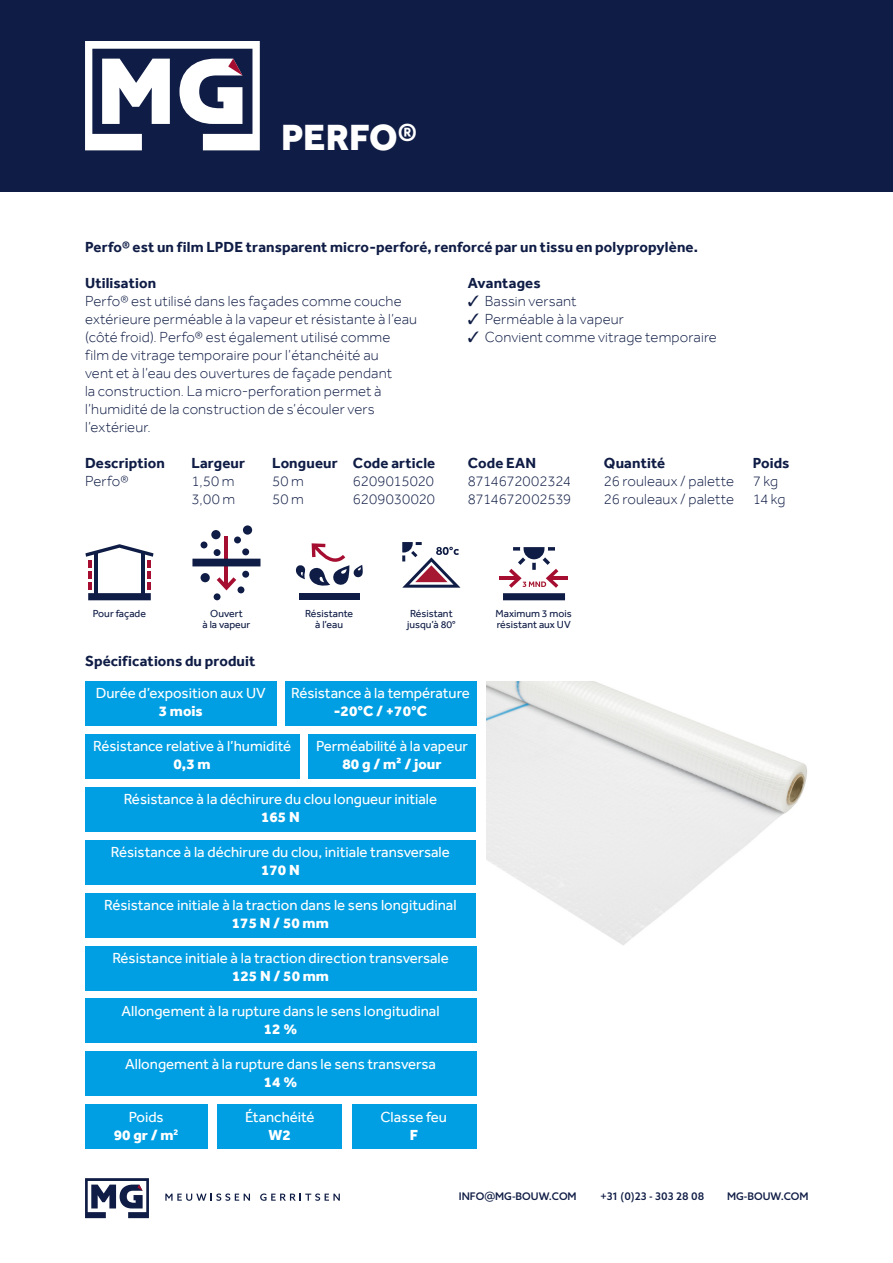
<style>
.page{position:relative;width:893px;height:1263px;background:#fff}
.page>*{position:absolute;margin:0;border:0;box-sizing:border-box;transform-origin:0 0}
.t1{font:800 37.5px "Effra";letter-spacing:-.005em;color:#fff}
.t2{font:300 15px/18px "Effra";letter-spacing:.01em;color:#0f1c45}
.t3{font:15px "Effra";color:#fff}
.t4{font:700 15px "Effra";letter-spacing:.01em;color:#0f1c45}
.t5{font:800 15px/18px "Effra";color:#fff;text-align:center}
.t6{font:300 15px "Effra";letter-spacing:-.02em;color:#0f1c45}
.t7{font:10.5px/10.5px "Effra";color:#0f1c45}
.t8{font:500 10.5px "Azo Sans";color:#0f1c45}
.s1{font-weight:400}
.s2{font-size:13.5px}
</style>
<div class="page">
<div style="left:0;top:0;width:893px;height:191px;background:#0f1c45"></div>
<img style="left:486px;top:681px;width:321px;height:264px">
<svg style="left:85px;top:544px;width:68px;height:56px"></svg>
<hr style="left:548px;top:576px;width:20px;height:4px;background:#a50e30">
<hr style="left:500px;top:576px;width:19px;height:4px;background:#a50e30">
<svg style="left:503px;top:547px;width:62px;height:53px"></svg>
<hr style="left:225px;top:536px;width:3px;height:52px;background:#a50e30">
<svg style="left:217px;top:577px;width:19px;height:13px"></svg>
<div style="left:211px;top:530px;width:10px;height:9px;background:#0f1c45;border-radius:50%"></div>
<div style="left:201px;top:573px;width:9px;height:9px;background:#0f1c45;border-radius:50%"></div>
<div style="left:243px;top:525px;width:9px;height:10px;background:#0f1c45;border-radius:50%"></div>
<div style="left:214px;top:549px;width:7px;height:7px;background:#0f1c45;border-radius:50%"></div>
<div style="left:201px;top:541px;width:6px;height:7px;background:#0f1c45;border-radius:50%"></div>
<div style="left:234px;top:536px;width:7px;height:7px;background:#0f1c45;border-radius:50%"></div>
<div style="left:242px;top:571px;width:7px;height:7px;background:#0f1c45;border-radius:50%"></div>
<div style="left:214px;top:593px;width:7px;height:7px;background:#0f1c45;border-radius:50%"></div>
<div style="left:238px;top:586px;width:6px;height:7px;background:#0f1c45;border-radius:50%"></div>
<div style="left:242px;top:548px;width:7px;height:7px;background:#0f1c45;border-radius:50%"></div>
<svg style="left:192px;top:559px;width:68px;height:7px"></svg>
<svg style="left:295px;top:543px;width:68px;height:43px"></svg>
<div style="left:299px;top:593px;width:61px;height:7px;background:#0f1c45"></div>
<svg style="left:402px;top:542px;width:58px;height:46px"></svg>
<div style="left:85px;top:681px;width:191px;height:45px;background:#009fe3"></div>
<div style="left:285px;top:681px;width:191px;height:45px;background:#009fe3"></div>
<div style="left:85px;top:1105px;width:122px;height:44px;background:#009fe3"></div>
<div style="left:218px;top:1105px;width:124px;height:44px;background:#009fe3"></div>
<div style="left:85px;top:787px;width:391px;height:44px;background:#009fe3"></div>
<div style="left:308px;top:734px;width:167px;height:44px;background:#009fe3"></div>
<div style="left:85px;top:734px;width:214px;height:44px;background:#009fe3"></div>
<div style="left:85px;top:840px;width:391px;height:44px;background:#009fe3"></div>
<div style="left:352px;top:1105px;width:124px;height:44px;background:#009fe3"></div>
<div style="left:85px;top:893px;width:391px;height:44px;background:#009fe3"></div>
<div style="left:85px;top:999px;width:391px;height:44px;background:#009fe3"></div>
<div style="left:85px;top:946px;width:391px;height:44px;background:#009fe3"></div>
<div style="left:85px;top:1052px;width:391px;height:44px;background:#009fe3"></div>
<svg style="left:165px;top:1193px;width:85px;height:8px"></svg>
<svg style="left:260px;top:1193px;width:80px;height:8px"></svg>
<svg style="left:85px;top:1178px;width:64px;height:40px"></svg>
<svg style="left:85px;top:41px;width:175px;height:109px"></svg>
<h1 class="t1" style="left:281px;top:115px;width:137px">PERFO®</h1>
<p class="t4" style="left:85px;top:238px;width:614px">Perfo® est un film LPDE transparent micro-perforé, renforcé par un tissu en polypropylène.</p>
<p class="t4" style="left:85px;top:274px;width:73px">Utilisation</p>
<p class="t2" style="left:85px;top:292px;width:334px">Perfo® est utilisé dans les façades comme couche extérieure perméable à la vapeur et résistante à l’eau (côté froid). Perfo® est également utilisé comme film de vitrage temporaire pour l’étanchéité au<br>vent et à l’eau des ouvertures de façade pendant<br>la construction. La micro-perforation permet à l’humidité de la construction de s’écouler vers l’extérieur.</p>
<p class="t4" style="left:468px;top:274px;width:74px">Avantages</p>
<p class="t2" style="left:468px;top:292px;width:110px">✓ Bassin versant</p>
<p class="t2" style="left:468px;top:310px;width:158px">✓ Perméable à la vapeur</p>
<p class="t2" style="left:468px;top:328px;width:251px">✓ Convient comme vitrage temporaire</p>
<p class="t4" style="left:85px;top:454px;width:81px">Description</p>
<p class="t4" style="left:191px;top:454px;width:55px">Largeur</p>
<p class="t4" style="left:272px;top:454px;width:165px">Longueur Code article</p>
<p class="t4" style="left:468px;top:454px;width:70px">Code EAN</p>
<p class="t4" style="left:604px;top:454px;width:63px">Quantité</p>
<p class="t4" style="left:753px;top:454px;width:38px">Poids</p>
<p class="t2" style="left:85px;top:472px;width:45px">Perfo®</p>
<p class="t2" style="left:191px;top:472px;width:45px">1,50 m</p>
<p class="t2" style="left:272px;top:472px;width:33px">50 m</p>
<p class="t2" style="left:353px;top:472px;width:83px">6209015020</p>
<p class="t6" style="left:468px;top:472px;width:105px">8714672002324</p>
<p class="t2" style="left:604px;top:472px;width:176px">26 rouleaux / palette 7 kg</p>
<p class="t2" style="left:191px;top:490px;width:45px">3,00 m</p>
<p class="t2" style="left:272px;top:490px;width:33px">50 m</p>
<p class="t2" style="left:353px;top:490px;width:84px">6209030020</p>
<p class="t6" style="left:468px;top:490px;width:105px">8714672002539</p>
<p class="t2" style="left:604px;top:490px;width:183px">26 rouleaux / palette 14 kg</p>
<p class="t7" style="left:93px;top:608px;width:55px">Pour façade</p>
<p class="t7" style="left:203px;top:608px;width:49px;text-align:center">Ouvert<br>à la vapeur</p>
<p class="t7" style="left:305px;top:608px;width:49px;text-align:center">Résistante à l’eau</p>
<p class="t7" style="left:407px;top:608px;width:50px">Résistant jusqu’à 80°</p>
<p class="t4" style="left:85px;top:652px;width:172px">Spécifications du produit</p>
<p class="t3" style="left:96px;top:684px;width:172px">Durée d’exposition aux UV</p>
<p class="t5" style="left:159px;top:702px;width:46px">3 mois</p>
<p class="t3" style="left:291px;top:684px;width:180px">Résistance à la température</p>
<p class="t5" style="left:334px;top:702px;width:95px">-20°C / +70°C</p>
<p class="t3" style="left:93px;top:737px;width:199px">Résistance relative à l’humidité</p>
<p class="t5" style="left:174px;top:755px;width:39px">0,3 m</p>
<p class="t3" style="left:316px;top:737px;width:153px">Perméabilité à la vapeur</p>
<p class="t5" style="left:343px;top:755px;width:100px">80 g / m² / jour</p>
<p class="t3" style="left:124px;top:790px;width:315px">Résistance à la déchirure du clou longueur initiale</p>
<p class="t5" style="left:261px;top:808px;width:40px">165 N</p>
<p class="t3" style="left:111px;top:843px;width:340px">Résistance à la déchirure du clou, initiale transversale</p>
<p class="t5" style="left:261px;top:861px;width:40px">170 N</p>
<p class="t3" style="left:104px;top:896px;width:354px">Résistance initiale à la traction dans le sens longitudinal</p>
<p class="t5" style="left:232px;top:914px;width:98px">175 N / 50 mm</p>
<p class="t3" style="left:112px;top:949px;width:338px">Résistance initiale à la traction direction transversale</p>
<p class="t5" style="left:232px;top:967px;width:98px">125 N / 50 mm</p>
<p class="t3" style="left:122px;top:1001px;width:319px">Allongement à la rupture dans le sens longitudinal</p>
<p class="t5" style="left:264px;top:1019px;width:35px">12 %</p>
<p class="t3" style="left:125px;top:1055px;width:312px">Allongement à la rupture dans le sens transversa</p>
<p class="t5" style="left:264px;top:1072px;width:35px">14 %</p>
<p class="t5" style="left:114px;top:1107px;width:66px"><span class="s1">Poids<br></span>90 gr / m<sup>2</sup></p>
<p class="t3" style="left:245px;top:1108px;width:71px">Étanchéité</p>
<p class="t5" style="left:269px;top:1125px;width:24px">W2</p>
<p class="t3" style="left:380px;top:1108px;width:68px">Classe feu</p>
<p class="t5" style="left:410px;top:1125px;width:10px">F</p>
<p class="t7" style="left:496px;top:608px;width:78px">Maximum 3 mois résistant aux UV</p>
<p class="t8" style="left:459px;top:1190px;width:119px">INFO<span class="s2">@</span>MG-BOUW.COM</p>
<p class="t8" style="left:600px;top:1190px;width:105px">+31 (0)23 - 303 28 08</p>
<p class="t8" style="left:727px;top:1190px;width:83px">MG-BOUW.COM</p>
</div>
